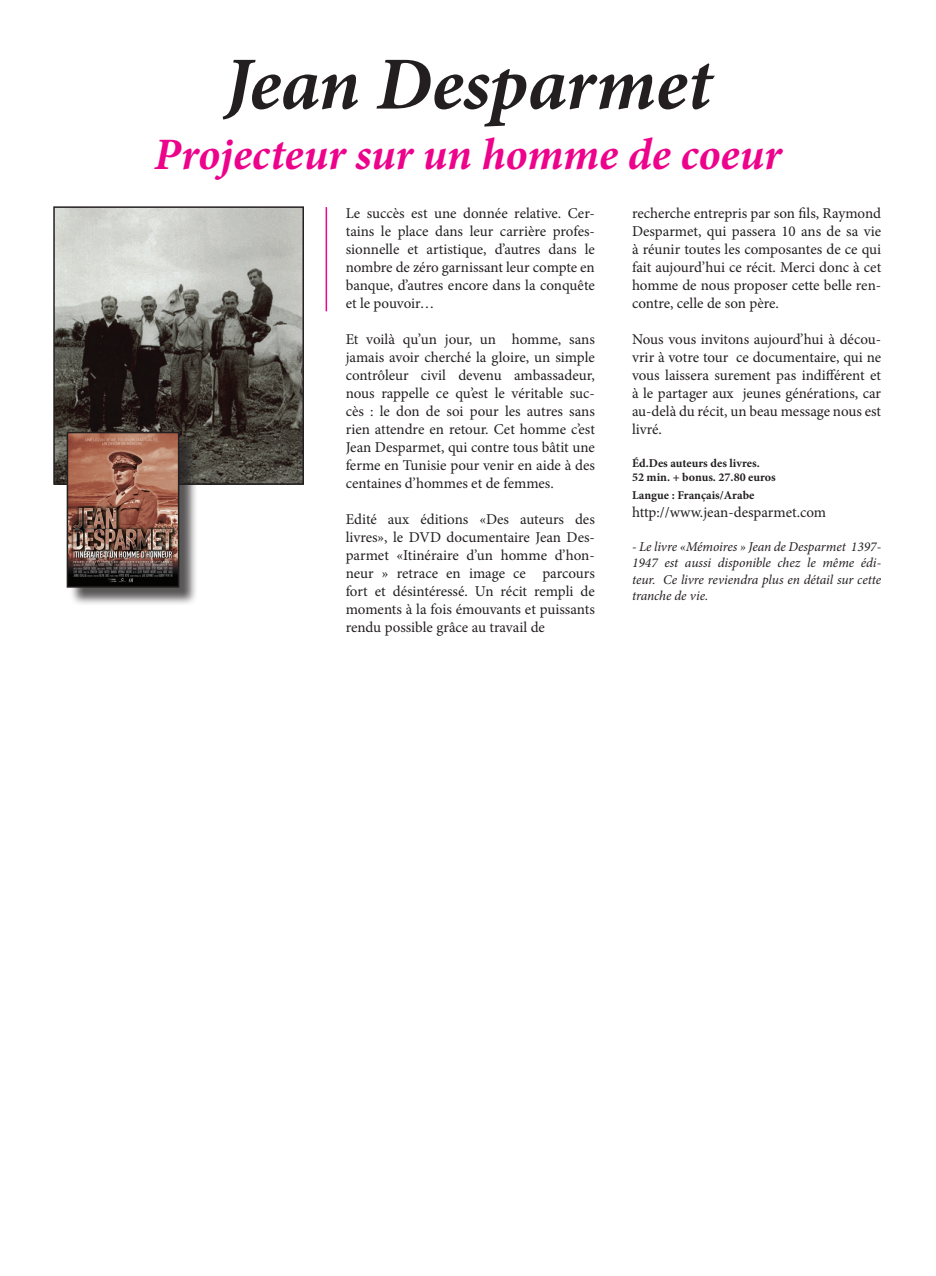
<style>
.page{position:relative;width:936px;height:1276px;background:#fff}
.page>*{position:absolute;margin:0;border:0;box-sizing:border-box;transform-origin:0 0}
.t1{font:italic 700 75px "Minion Pro";color:#231f20}
.t2{font:italic 700 45px "Minion Pro";letter-spacing:-.005em;color:#ed028c}
.t3{font:15px/18px "Minion Pro";color:#231f20;text-align:justify}
.t4{font:italic 13.5px/16.2px "Minion Pro";letter-spacing:-.005em;color:#231f20;text-align:justify}
.t5{font:700 12px/14.4px "Minion Pro";color:#231f20}
</style>
<div class="page">
<img style="left:56px;top:209px;width:245px;height:273px">
<div style="left:53px;top:206px;width:251px;height:279px;border:2px solid #231f20"></div>
<hr style="left:325px;top:207px;width:2px;height:104px;background:#ed028c">
<div style="left:69px;top:434px;width:129px;height:172px;background:#231f20;opacity:.75"></div>
<img style="left:70px;top:435px;width:106px;height:149px">
<div style="left:67px;top:432px;width:112px;height:155px;border:2px solid #231f20"></div>
<h1 class="t1" style="left:224px;top:31px;width:488px">Jean Desparmet</h1>
<h2 class="t2" style="left:154px;top:122px;width:628px">Projecteur sur un homme de coeur</h2>
<p class="t3" style="left:345px;top:204px;width:251px">Le succès est une donnée relative. Cer&shy;tains le place dans leur carrière profes&shy;sionnelle et artistique, d’autres dans le nombre de zéro garnissant leur compte en banque, d’autres encore dans la conquête et le pouvoir…</p>
<p class="t3" style="left:345px;top:330px;width:251px">Et voilà qu’un jour, un homme, sans jamais avoir cherché la gloire, un simple contrôleur civil devenu ambassadeur, nous rappelle ce qu’est le véritable suc&shy;cès : le don de soi pour les autres sans rien attendre en retour. Cet homme c’est Jean Desparmet, qui contre tous bâtit une ferme en Tunisie pour venir en aide à des centaines d’hommes et de femmes.</p>
<p class="t3" style="left:345px;top:510px;width:251px">Edité aux éditions «Des auteurs des livres», le DVD documentaire Jean Des&shy;parmet «Itinéraire d’un homme d’hon&shy;neur » retrace en image ce parcours fort et désintéressé. Un récit rempli de moments à la fois émouvants et puissants rendu possible grâce au travail de</p>
<p class="t3" style="left:632px;top:204px;width:251px">recherche entrepris par son fils, Raymond Desparmet, qui passera 10 ans de sa vie à réunir toutes les composantes de ce qui fait aujourd’hui ce récit. Merci donc à cet homme de nous proposer cette belle ren&shy;contre, celle de son père.</p>
<p class="t3" style="left:632px;top:330px;width:251px">Nous vous invitons aujourd’hui à décou&shy;vrir à votre tour ce documentaire, qui ne vous laissera surement pas indifférent et à le partager aux jeunes générations, car au-delà du récit, un beau message nous est livré.</p>
<p class="t5" style="left:632px;top:455px;width:145px">éd.Des auteurs des livres.<br>52 min. + bonus. 27.80 euros</p>
<p class="t5" style="left:632px;top:488px;width:124px">Langue : Français/Arabe</p>
<p class="t3" style="left:632px;top:503px;width:196px">http://www.jean-desparmet.com</p>
<p class="t4" style="left:632px;top:539px;width:251px">- Le livre «Mémoires » Jean de Desparmet 1397- 1947 est aussi disponible chez le même édi&shy;teur. Ce livre reviendra plus en détail sur cette tranche de vie.</p>
</div>
